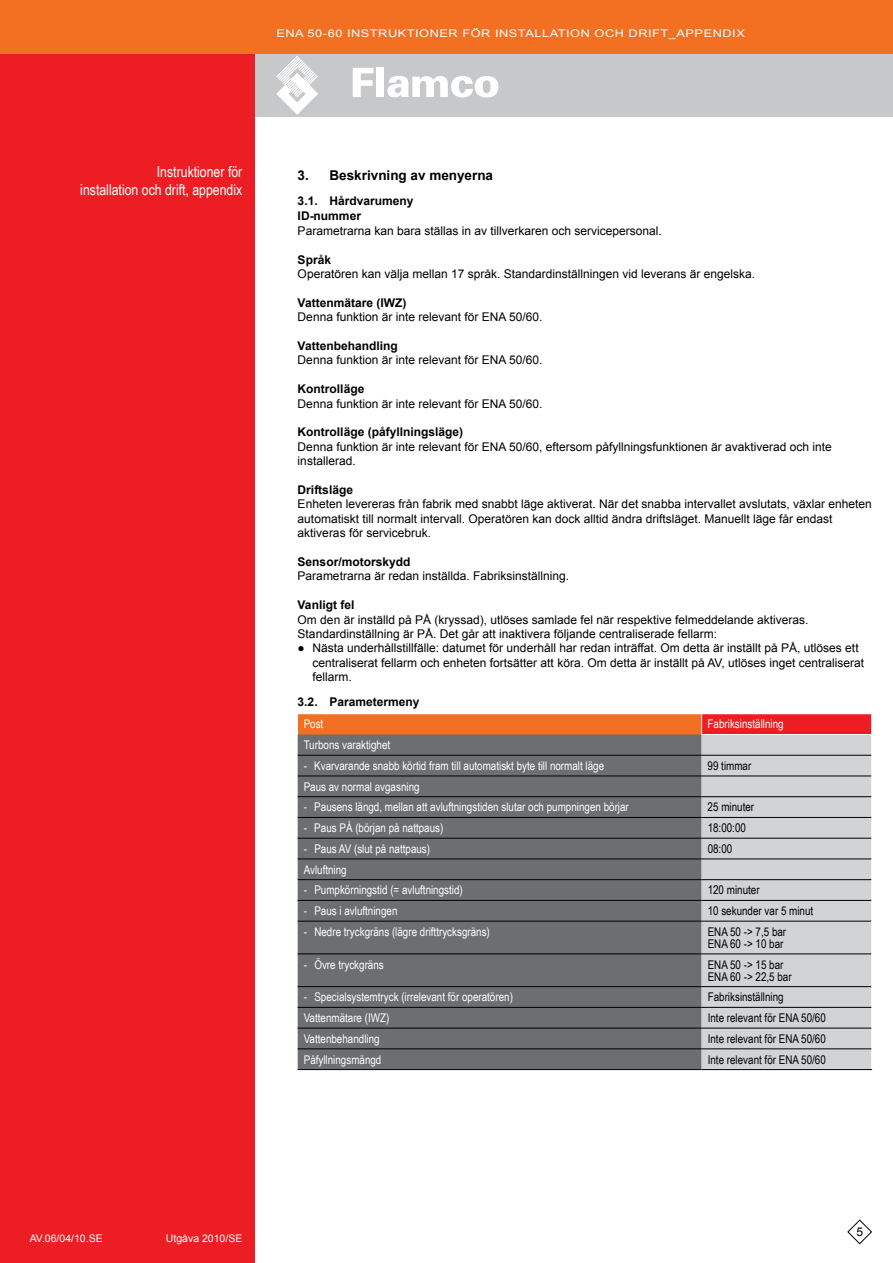
<style>
.page{position:relative;width:893px;height:1263px;background:#fff}
.page>*{position:absolute;margin:0;border:0;box-sizing:border-box;transform-origin:0 0}
.t1{font:15px/18px "Arial Narrow";color:#fff;text-align:right}
.t2{font:700 13.5px "Arial";color:#000}
.t3{font:12px/14.4px "Arial";color:#000}
.t4{font:12px "Arial Narrow";color:#fff}
.t5{font:12px/12px "Arial Narrow";color:#000}
.t6{font:700 12px/15.5px "Arial";color:#000}
.t7{font:10.5px "Arial";letter-spacing:.04em;color:#fff;scale:1.22 1}
.t8{font:10.5px "Arial";letter-spacing:.04em;color:#fff}
.t9{font:10.5px "Arial";color:#fff}
</style>
<div class="page">
<div style="left:0;top:53px;width:893px;height:64px;background:#c7c8ca"></div>
<div style="left:0;top:0;width:255px;height:1263px;background:#ed1d24"></div>
<svg style="left:847px;top:1219px;width:25px;height:25px"></svg>
<div style="left:0;top:0;width:893px;height:53px;background:#f36f21"></div>
<svg style="left:276px;top:56px;width:42px;height:59px"></svg>
<svg style="left:353px;top:68px;width:20px;height:29px"></svg>
<div style="left:376px;top:68px;width:8px;height:29px;background:#fff"></div>
<svg style="left:387px;top:76px;width:111px;height:21px"></svg>
<div style="left:298px;top:714px;width:404px;height:20px;background:#f36f21"></div>
<div style="left:702px;top:714px;width:170px;height:20px;background:#ed1d24"></div>
<div style="left:298px;top:734px;width:404px;height:335px;background:#6d6e71"></div>
<div style="left:702px;top:735px;width:169px;height:334px;background:#d1d3d4"></div>
<hr style="left:702px;top:1069px;width:170px;height:1px;background:#000">
<svg style="left:701px;top:714px;width:1px;height:20px"></svg>
<svg style="left:871px;top:714px;width:1px;height:207px"></svg>
<hr style="left:701px;top:734px;width:171px;height:1px;background:#fff">
<hr style="left:298px;top:1069px;width:404px;height:1px;background:#000">
<hr style="left:298px;top:755px;width:404px;height:1px;background:#000">
<hr style="left:298px;top:921px;width:404px;height:1px;background:#000">
<hr style="left:702px;top:755px;width:169px;height:1px;background:#000">
<hr style="left:702px;top:921px;width:169px;height:1px;background:#000">
<hr style="left:298px;top:776px;width:404px;height:1px;background:#000">
<hr style="left:298px;top:953px;width:404px;height:1px;background:#000">
<hr style="left:298px;top:986px;width:404px;height:1px;background:#000">
<hr style="left:702px;top:776px;width:169px;height:1px;background:#000">
<hr style="left:702px;top:953px;width:169px;height:1px;background:#000">
<hr style="left:702px;top:986px;width:169px;height:1px;background:#000">
<hr style="left:298px;top:796px;width:404px;height:1px;background:#000">
<hr style="left:702px;top:796px;width:169px;height:1px;background:#000">
<hr style="left:298px;top:817px;width:404px;height:1px;background:#000">
<hr style="left:702px;top:817px;width:169px;height:1px;background:#000">
<hr style="left:298px;top:838px;width:404px;height:1px;background:#000">
<hr style="left:702px;top:838px;width:169px;height:1px;background:#000">
<hr style="left:298px;top:858px;width:404px;height:1px;background:#000">
<hr style="left:702px;top:858px;width:169px;height:1px;background:#000">
<hr style="left:298px;top:879px;width:404px;height:1px;background:#000">
<hr style="left:702px;top:879px;width:169px;height:1px;background:#000">
<hr style="left:298px;top:900px;width:404px;height:1px;background:#000">
<hr style="left:702px;top:900px;width:169px;height:1px;background:#000">
<hr style="left:298px;top:1007px;width:404px;height:1px;background:#000">
<hr style="left:702px;top:1007px;width:169px;height:1px;background:#000">
<hr style="left:298px;top:1028px;width:404px;height:1px;background:#000">
<hr style="left:702px;top:1028px;width:169px;height:1px;background:#000">
<hr style="left:298px;top:1048px;width:404px;height:1px;background:#000">
<hr style="left:702px;top:1048px;width:169px;height:1px;background:#000">
<p class="t7" style="left:276px;top:27px;width:385px">ENA 50-60 INSTRUKTIONER FÖR INSTALLATION OCH DRIFT_APPENDIX</p>
<p class="t1" style="left:80px;top:162px;width:164px">Instruktioner för<br>installation och drift, appendix</p>
<p class="t2" style="left:298px;top:166px;width:197px">3. Beskrivning av menyerna</p>
<p class="t6" style="left:298px;top:193px;width:117px">3.1. Hårdvarumeny<br>ID-nummer</p>
<p class="t3" style="left:298px;top:224px;width:366px">Parametrarna kan bara ställas in av tillverkaren och servicepersonal.</p>
<p class="t6" style="left:298px;top:252px;width:35px">Språk</p>
<p class="t3" style="left:298px;top:267px;width:459px">Operatören kan välja mellan 17 språk. Standardinställningen vid leverans är engelska.</p>
<p class="t6" style="left:298px;top:295px;width:110px">Vattenmätare (IWZ)</p>
<p class="t3" style="left:298px;top:310px;width:246px">Denna funktion är inte relevant för ENA 50/60.</p>
<p class="t6" style="left:298px;top:338px;width:102px">Vattenbehandling</p>
<p class="t3" style="left:298px;top:353px;width:246px">Denna funktion är inte relevant för ENA 50/60.</p>
<p class="t6" style="left:298px;top:382px;width:68px">Kontrolläge</p>
<p class="t3" style="left:298px;top:396px;width:246px">Denna funktion är inte relevant för ENA 50/60.</p>
<p class="t6" style="left:298px;top:425px;width:167px">Kontrolläge (påfyllningsläge)</p>
<p class="t3" style="left:298px;top:440px;width:536px">Denna funktion är inte relevant för ENA 50/60, eftersom påfyllningsfunktionen är avaktiverad och inte installerad.</p>
<p class="t6" style="left:298px;top:482px;width:57px">Driftsläge</p>
<p class="t3" style="left:298px;top:497px;width:576px">Enheten levereras från fabrik med snabbt läge aktiverat. När det snabba intervallet avslutats, växlar enheten automatiskt till normalt intervall. Operatören kan dock alltid ändra driftsläget. Manuellt läge får endast aktiveras för servicebruk.</p>
<p class="t6" style="left:298px;top:554px;width:114px">Sensor/motorskydd</p>
<p class="t3" style="left:298px;top:569px;width:273px">Parametrarna är redan inställda. Fabriksinställning.</p>
<p class="t6" style="left:298px;top:598px;width:58px">Vanligt fel</p>
<p class="t3" style="left:298px;top:612px;width:512px">Om den är inställd på PÅ (kryssad), utlöses samlade fel när respektive felmeddelande aktiveras.<br>Standardinställning är PÅ. Det går att inaktivera följande centraliserade fellarm:</p>
<p class="t3" style="left:313px;top:641px;width:553px;text-indent:-15px">● Nästa underhållstillfälle: datumet för underhåll har redan inträffat. Om detta är inställt på PÅ, utlöses ett centraliserat fellarm och enheten fortsätter att köra. Om detta är inställt på AV, utlöses inget centraliserat fellarm.</p>
<p class="t6" style="left:298px;top:695px;width:123px">3.2. Parametermeny</p>
<p class="t4" style="left:304px;top:715px;width:21px">Post</p>
<p class="t4" style="left:708px;top:715px;width:78px">Fabriksinställning</p>
<p class="t4" style="left:304px;top:736px;width:88px">Turbons varaktighet</p>
<p class="t4" style="left:304px;top:757px;width:302px">- Kvarvarande snabb körtid fram till automatiskt byte till normalt läge</p>
<p class="t5" style="left:708px;top:759px;width:45px">99 timmar</p>
<p class="t4" style="left:304px;top:778px;width:117px">Paus av normal avgasning</p>
<p class="t4" style="left:304px;top:798px;width:327px">- Pausens längd, mellan att avluftningstiden slutar och pumpningen börjar</p>
<p class="t5" style="left:708px;top:801px;width:48px">25 minuter</p>
<p class="t4" style="left:304px;top:819px;width:141px">- Paus PÅ (början på nattpaus)</p>
<p class="t5" style="left:708px;top:821px;width:40px">18:00:00</p>
<p class="t4" style="left:304px;top:840px;width:128px">- Paus AV (slut på nattpaus)</p>
<p class="t5" style="left:708px;top:842px;width:26px">08:00</p>
<p class="t4" style="left:304px;top:861px;width:45px">Avluftning</p>
<p class="t4" style="left:304px;top:881px;width:161px">- Pumpkörningstid (= avluftningstid)</p>
<p class="t5" style="left:708px;top:884px;width:53px">120 minuter</p>
<p class="t4" style="left:304px;top:902px;width:95px">- Paus i avluftningen</p>
<p class="t5" style="left:708px;top:904px;width:107px">10 sekunder var 5 minut</p>
<p class="t4" style="left:304px;top:923px;width:188px">- Nedre tryckgräns (lägre drifttrycksgräns)</p>
<p class="t5" style="left:708px;top:925px;width:80px">ENA 50 -&gt; 7,5 bar<br>ENA 60 -&gt; 10 bar</p>
<p class="t4" style="left:304px;top:955px;width:82px">- Övre tryckgräns</p>
<p class="t5" style="left:708px;top:958px;width:85px">ENA 50 -&gt; 15 bar<br>ENA 60 -&gt; 22,5 bar</p>
<p class="t4" style="left:304px;top:988px;width:211px">- Specialsystemtryck (irrelevant för operatören)</p>
<p class="t5" style="left:708px;top:991px;width:78px">Fabriksinställning</p>
<p class="t4" style="left:304px;top:1009px;width:87px">Vattenmätare (IWZ)</p>
<p class="t5" style="left:708px;top:1011px;width:120px">Inte relevant för ENA 50/60</p>
<p class="t4" style="left:304px;top:1030px;width:77px">Vattenbehandling</p>
<p class="t5" style="left:708px;top:1032px;width:120px">Inte relevant för ENA 50/60</p>
<p class="t4" style="left:304px;top:1050px;width:79px">Påfyllningsmängd</p>
<p class="t5" style="left:708px;top:1053px;width:120px">Inte relevant för ENA 50/60</p>
<p class="t8" style="left:30px;top:1231px;width:74px">AV.06/04/10.SE</p>
<p class="t9" style="left:166px;top:1231px;width:78px">Utgåva 2010/SE</p>
<p class="t3" style="left:856px;top:1225px;width:8px">5</p>
</div>
